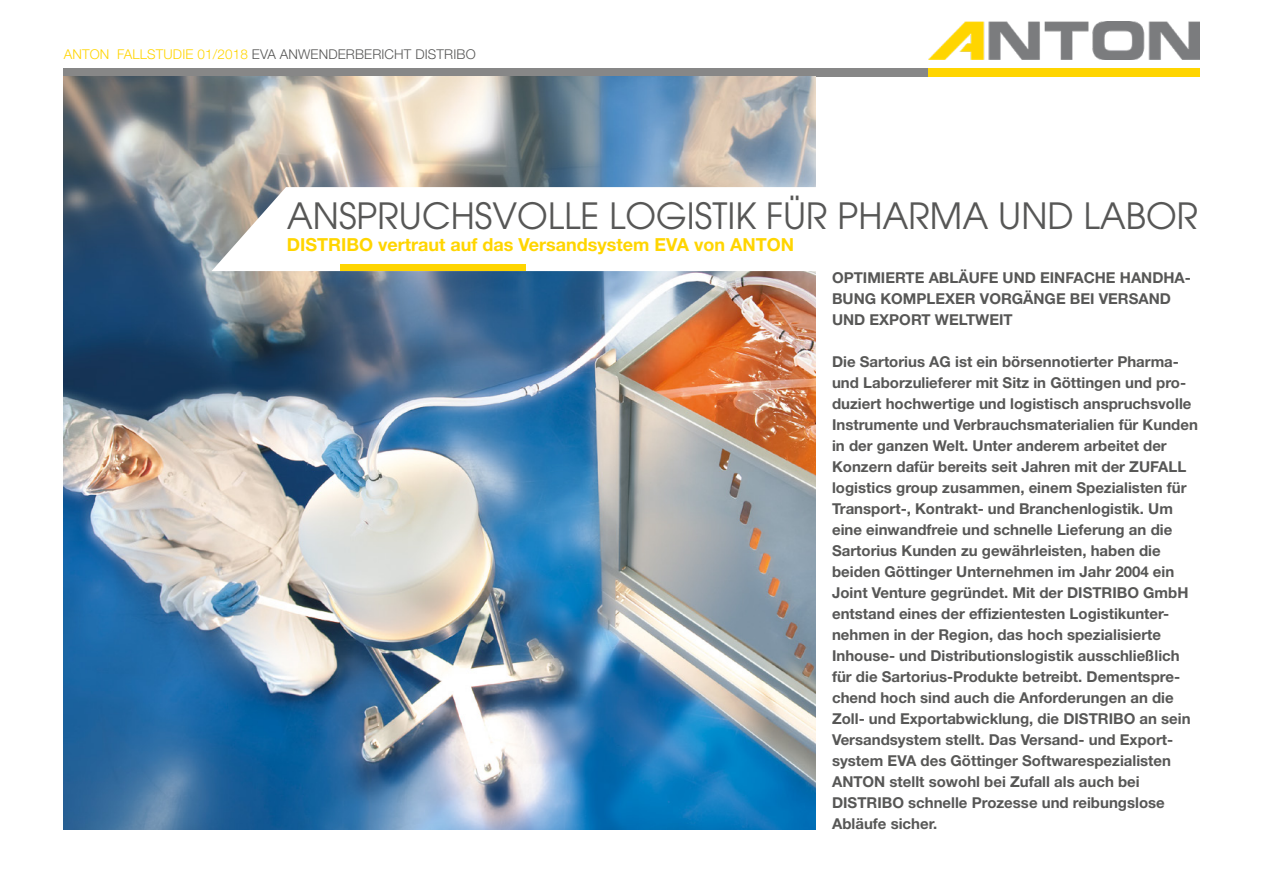
<style>
.page{position:relative;width:1263px;height:893px;background:#fff}
.page>*{position:absolute;margin:0;border:0;box-sizing:border-box;transform-origin:0 0}
.t1{font:36px "Avant Garde LT";color:#575756}
.t2{font:700 18px "Helvetica Neue LT Pro";color:#ffd500}
.t3{font:700 15px/21px "Helvetica Neue LT Pro";color:#575756}
.t4{font:300 13.5px "Helvetica Neue LT Pro";letter-spacing:.01em;color:#575756}
.s1{color:#ffd500}
</style>
<div class="page">
<div style="left:928px;top:68px;width:271px;height:9px;background:#ffd500"></div>
<div style="left:64px;top:68px;width:864px;height:9px;background:#878787"></div>
<img style="left:928px;top:21px;width:271px;height:38px">
<img style="left:64px;top:77px;width:751px;height:752px">
<svg style="left:212px;top:187px;width:603px;height:84px"></svg>
<div style="left:287px;top:201px;width:976px;height:58px;background:#fff"></div>
<div style="left:340px;top:265px;width:185px;height:6px;background:#ffd500"></div>
<p class="t4" style="left:64px;top:46px;width:413px"><span class="s1">ANTON FALLSTUDIE 01/2018</span> EVA ANWENDERBERICHT DISTRIBO</p>
<h1 class="t1" style="left:287px;top:195px;width:913px">ANSPRUCHSVOLLE LOGISTIK FÜR PHARMA UND LABOR</h1>
<p class="t2" style="left:287px;top:233px;width:509px">DISTRIBO vertraut auf das Versandsystem EVA von ANTON</p>
<p class="t3" style="left:832px;top:267px;width:360px">OPTIMIERTE ABLÄUFE UND EINFACHE HANDHA-<br>BUNG KOMPLEXER VORGÄNGE BEI VERSAND<br>UND EXPORT WELTWEIT</p>
<p class="t3" style="left:832px;top:351px;width:367px">Die Sartorius AG ist ein börsennotierter Pharma&shy;und Laborzulieferer mit Sitz in Göttingen und pro&shy;duziert hochwertige und logistisch anspruchsvolle Instrumente und Verbrauchsmaterialien für Kunden in der ganzen Welt. Unter anderem arbeitet der Konzern dafür bereits seit Jahren mit der ZUFALL logistics group zusammen, einem Spezialisten für Transport-, Kontrakt- und Branchenlogistik. Um eine einwandfreie und schnelle Lieferung an die Sartorius Kunden zu gewährleisten, haben die beiden Göttinger Unternehmen im Jahr 2004 ein Joint Venture gegründet. Mit der DISTRIBO GmbH entstand eines der effizientesten Logistikunter&shy;nehmen in der Region, das hoch spezialisierte Inhouse- und Distributionslogistik ausschließlich für die Sartorius-Produkte betreibt. Dementspre&shy;chend hoch sind auch die Anforderungen an die Zoll- und Exportabwicklung, die DISTRIBO an sein Versandsystem stellt. Das Versand- und Export&shy;system EVA des Göttinger Softwarespezialisten ANTON stellt sowohl bei Zufall als auch bei DISTRIBO schnelle Prozesse und reibungslose Abläufe sicher.</p>
</div>
